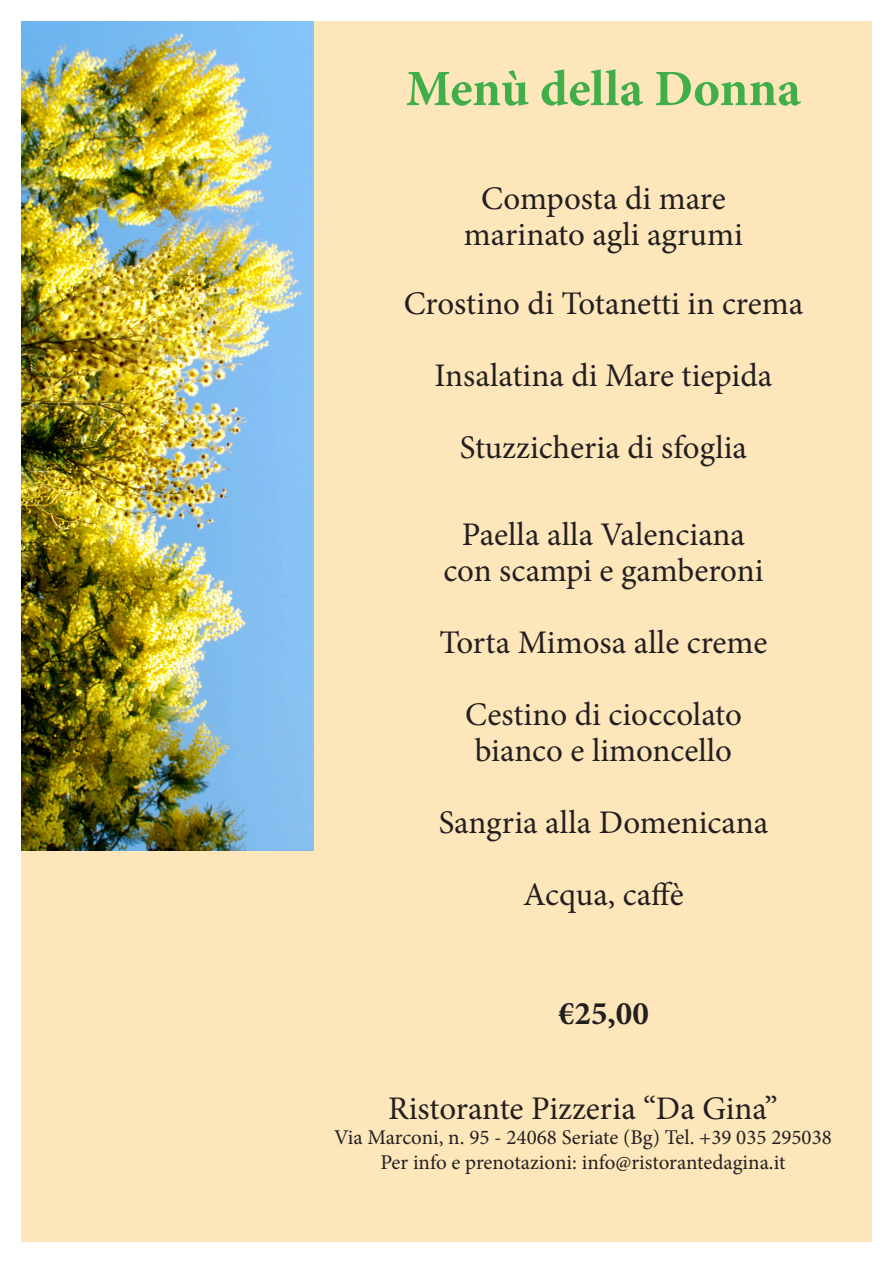
<style>
.page{position:relative;width:893px;height:1263px;background:#fff}
.page>*{position:absolute;margin:0;border:0;box-sizing:border-box;transform-origin:0 0}
.t1{font:700 51px "Minion Pro";color:#40ae49}
.t2{font:33px/36px "Minion Pro";color:#231f20;text-align:center}
.t3{font:700 33px "Minion Pro";color:#231f20}
.t4{font:21px/25.2px "Minion Pro";color:#231f20;text-align:center}
</style>
<div class="page">
<div style="left:21px;top:21px;width:851px;height:1221px;background:#fee6bb"></div>
<img style="left:21px;top:21px;width:293px;height:829px">
<p class="t1" style="left:406px;top:53px;width:397px">Menù della Donna</p>
<p class="t2" style="left:464px;top:181px;width:280px">Composta di mare marinato agli agrumi</p>
<p class="t2" style="left:404px;top:286px;width:401px">Crostino di Totanetti in crema</p>
<p class="t2" style="left:435px;top:358px;width:339px">Insalatina di Mare tiepida</p>
<p class="t2" style="left:460px;top:430px;width:289px">Stuzzicheria di sfoglia</p>
<p class="t2" style="left:443px;top:517px;width:322px">Paella alla Valenciana con scampi e gamberoni</p>
<p class="t2" style="left:439px;top:625px;width:330px">Torta Mimosa alle creme</p>
<p class="t2" style="left:465px;top:697px;width:278px;text-align:left">Cestino di cioccolato bianco e limoncello</p>
<p class="t2" style="left:439px;top:805px;width:331px">Sangria alla Domenicana</p>
<p class="t2" style="left:523px;top:877px;width:162px">Acqua, caffè</p>
<p class="t3" style="left:558px;top:990px;width:92px">€25,00</p>
<p class="t2" style="left:388px;top:1090px;width:391px">Ristorante Pizzeria “Da Gina”</p>
<p class="t4" style="left:334px;top:1125px;width:499px">Via Marconi, n. 95 - 24068 Seriate (Bg) Tel. +39 035 295038<br>Per info e prenotazioni: info@ristorantedagina.it</p>
</div>
